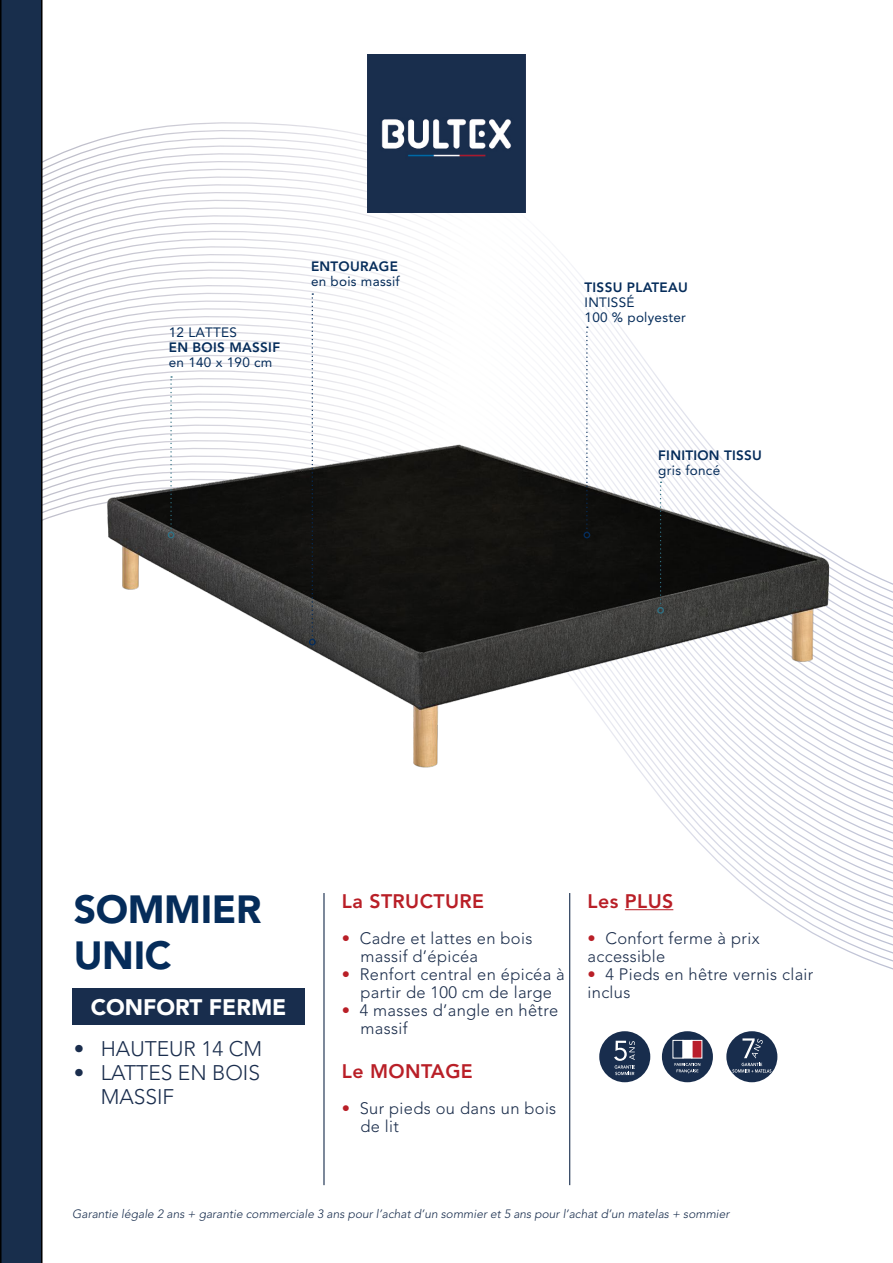
<style>
.page{position:relative;width:893px;height:1263px;background:#fff}
.page>*{position:absolute;margin:0;border:0;box-sizing:border-box;transform-origin:0 0}
.t1{font:900 39px/46.8px "Avenir LT Std";letter-spacing:-.01em;color:#052c5a}
.t2{font:900 22.5px "Avenir";color:#fff}
.t3{font:300 21px/24px "Avenir LT Std";color:#1a2d4d}
.t4{font:800 19.5px "Avenir LT Std";letter-spacing:.02em;color:#b91f27}
.t5{font:300 16.5px/18px "Avenir LT Std";letter-spacing:.02em;color:#1b2d4b}
.t6{font:13.5px/15px "Avenir LT Pro";letter-spacing:.02em;color:#052c5a}
.t7{font:800 13.5px "Avenir LT Pro";letter-spacing:.02em;color:#052c5a}
.t8{font:italic 300 12px "Avenir LT Std";color:#182d4d}
.s1{color:#b91f27}
</style>
<div class="page">
<svg style="left:43px;top:452px;width:850px;height:583px"></svg>
<img style="left:94px;top:427px;width:755px;height:358px">
<hr style="left:625px;top:909px;width:48px;height:1px;background:#b91f27">
<hr style="left:323px;top:893px;width:2px;height:292px;background:#182d4d">
<hr style="left:569px;top:893px;width:1px;height:292px;background:#182d4d">
<div style="left:72px;top:988px;width:233px;height:37px;background:#182d4d"></div>
<img style="left:367px;top:54px;width:159px;height:158px">
<div style="left:726px;top:1031px;width:51px;height:51px;background:#182d4d;border-radius:50%"></div>
<svg style="left:732px;top:1038px;width:39px;height:34px"></svg>
<div style="left:662px;top:1031px;width:51px;height:51px;background:#182d4d;border-radius:50%"></div>
<div style="left:692px;top:1040px;width:10px;height:18px;background:#b91e2b"></div>
<div style="left:683px;top:1040px;width:9px;height:18px;background:#fff"></div>
<svg style="left:675px;top:1063px;width:25px;height:10px"></svg>
<div style="left:599px;top:1031px;width:51px;height:51px;background:#182d4d;border-radius:50%"></div>
<svg style="left:614px;top:1041px;width:21px;height:34px"></svg>
<svg style="left:0;top:0;width:43px;height:1263px;background:#182d48"></svg>
<svg style="left:660px;top:482px;width:2px;height:125px"></svg>
<div style="left:657px;top:607px;width:7px;height:7px;border:1px solid #307083;border-radius:50%"></div>
<svg style="left:312px;top:293px;width:1px;height:346px"></svg>
<div style="left:309px;top:639px;width:7px;height:6px;border:1px solid #052c5a;border-radius:50%"></div>
<svg style="left:168px;top:376px;width:6px;height:162px"></svg>
<svg style="left:586px;top:326px;width:2px;height:206px"></svg>
<div style="left:583px;top:532px;width:7px;height:6px;border:1px solid #052c5a;border-radius:50%"></div>
<p class="t6" style="left:169px;top:324px;width:70px">12 LATTES</p>
<p class="t7" style="left:169px;top:339px;width:113px">EN BOIS MASSIF</p>
<p class="t6" style="left:169px;top:354px;width:105px">en 140 x 190 cm</p>
<p class="t7" style="left:311px;top:258px;width:88px">ENTOURAGE</p>
<p class="t6" style="left:311px;top:273px;width:90px">en bois massif</p>
<p class="t7" style="left:585px;top:279px;width:105px">TISSU PLATEAU</p>
<p class="t6" style="left:585px;top:294px;width:103px">INTISSÉ<br>100 % polyester</p>
<p class="t7" style="left:658px;top:447px;width:105px">FINITION TISSU</p>
<p class="t6" style="left:658px;top:463px;width:63px">gris foncé</p>
<h1 class="t1" style="left:74px;top:885px;width:189px">SOMMIER<br>UNIC</h1>
<h2 class="t2" style="left:91px;top:988px;width:197px">CONFORT FERME</h2>
<p class="t3" style="left:74px;top:1037px;width:190px">• HAUTEUR 14 CM</p>
<p class="t3" style="left:101px;top:1061px;width:161px;text-indent:-27px">• LATTES EN BOIS<br>MASSIF</p>
<p class="t4" style="left:342px;top:889px;width:144px">La STRUCTURE</p>
<p class="t5" style="left:360px;top:929px;width:173px;text-indent:-18px"><span class="s1">•</span> Cadre et lattes en bois massif d’épicéa</p>
<p class="t5" style="left:342px;top:965px;width:224px;text-align:center"><span class="s1">•</span> Renfort central en épicéa à partir de 100 cm de large</p>
<p class="t5" style="left:360px;top:1001px;width:199px;text-indent:-18px"><span class="s1">•</span> 4 masses d’angle en hêtre massif</p>
<p class="t4" style="left:342px;top:1059px;width:132px">Le MONTAGE</p>
<p class="t5" style="left:360px;top:1099px;width:197px;text-indent:-18px"><span class="s1">•</span> Sur pieds ou dans un bois de lit</p>
<p class="t4" style="left:588px;top:889px;width:87px">Les PLUS</p>
<p class="t5" style="left:588px;top:929px;width:174px"><span class="s1">•</span> Confort ferme à prix accessible</p>
<p class="t5" style="left:588px;top:965px;width:227px"><span class="s1">•</span> 4 Pieds en hêtre vernis clair inclus</p>
<p class="t8" style="left:72px;top:1207px;width:659px">Garantie légale 2 ans + garantie commerciale 3 ans pour l’achat d’un sommier et 5 ans pour l’achat d’un matelas + sommier</p>
</div>
